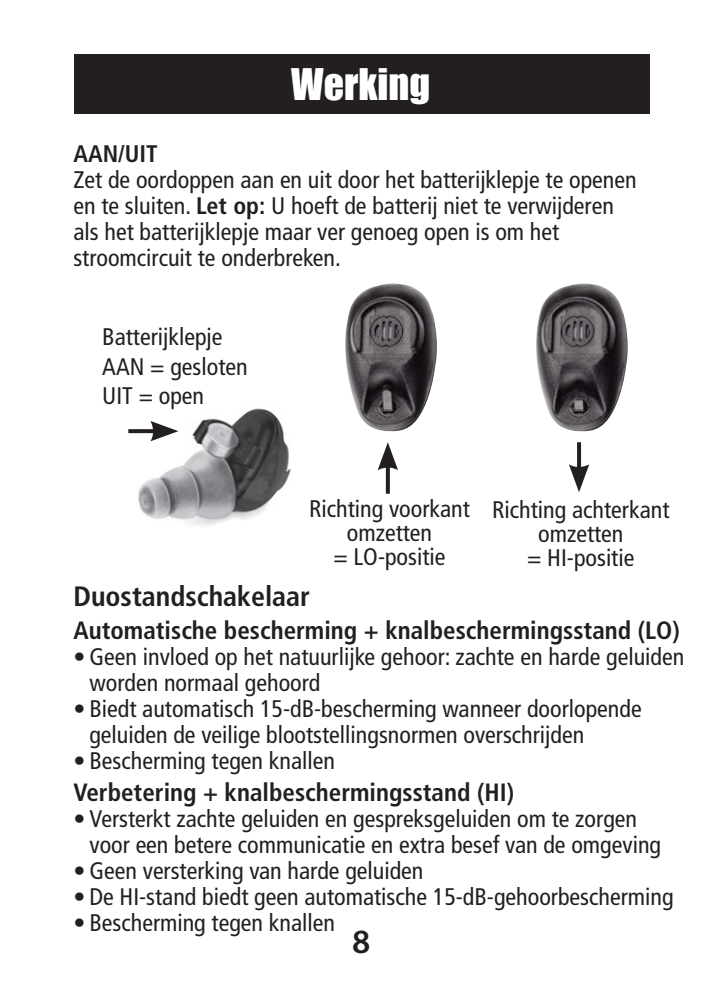
<style>
.page{position:relative;width:720px;height:1008px;background:#fff}
.page>*{position:absolute;margin:0;border:0;box-sizing:border-box;transform-origin:0 0}
.t1{font:40px "Impact";color:#fff}
.t2{font:600 34px "Myriad Pro";color:#231f20}
.t3{font:700 condensed 28px "Frutiger";color:#231f20}
.t4{font:700 condensed 24.8px "Frutiger";color:#231f20}
.t5{font:condensed 24px/26px "Frutiger";color:#231f20}
.t6{font:700 condensed 24px "Frutiger";color:#231f20}
.s1{font-weight:700}
</style>
<div class="page">
<div style="left:74px;top:54px;width:576px;height:60px;background:#231f20"></div>
<hr style="left:577px;top:442px;width:4px;height:28px;background:#231f20">
<svg style="left:569px;top:464px;width:20px;height:28px"></svg>
<img style="left:536px;top:283px;width:92px;height:149px">
<img style="left:134px;top:408px;width:157px;height:118px">
<svg style="left:128px;top:429px;width:22px;height:4px"></svg>
<svg style="left:150px;top:421px;width:28px;height:20px"></svg>
<svg style="left:386px;top:470px;width:4px;height:24px"></svg>
<svg style="left:378px;top:442px;width:20px;height:28px"></svg>
<img style="left:345px;top:283px;width:92px;height:149px">
<h1 class="t1" style="left:291px;top:54px;width:141px">Werking</h1>
<p class="t6" style="left:73px;top:139px;width:86px">AAN/UIT</p>
<p class="t5" style="left:73px;top:167px;width:565px">Zet de oordoppen aan en uit door het batterijklepje te openen en te sluiten. <span class="s1">Let op:</span> U hoeft de batterij niet te verwijderen als het batterijklepje maar ver genoeg open is om het stroomcircuit te onderbreken.</p>
<p class="t5" style="left:102px;top:322px;width:147px;line-height:29.6px">Batterijklepje<br>AAN = gesloten<br>UIT = open</p>
<p class="t5" style="left:309px;top:497px;width:162px;line-height:24px;text-align:center">Richting voorkant omzetten<br>= LO-positie</p>
<p class="t5" style="left:492px;top:498px;width:179px;line-height:24px;text-align:center">Richting achterkant omzetten<br>= HI-positie</p>
<p class="t3" style="left:73px;top:579px;width:238px">Duostandschakelaar</p>
<p class="t4" style="left:73px;top:616px;width:608px">Automatische bescherming + knalbeschermingsstand (LO)</p>
<p class="t5" style="left:89px;top:644px;width:596px;text-indent:-16px">• Geen invloed op het natuurlijke gehoor: zachte en harde geluiden worden normaal gehoord</p>
<p class="t5" style="left:89px;top:696px;width:554px;text-indent:-16px">• Biedt automatisch 15-dB-bescherming wanneer doorlopende geluiden de veilige blootstellingsnormen overschrijden</p>
<p class="t5" style="left:73px;top:748px;width:263px">• Bescherming tegen knallen</p>
<p class="t4" style="left:73px;top:778px;width:442px">Verbetering + knalbeschermingsstand (HI)</p>
<p class="t5" style="left:89px;top:806px;width:573px;text-indent:-16px">• Versterkt zachte geluiden en gespreksgeluiden om te zorgen voor een betere communicatie en extra besef van de omgeving</p>
<p class="t5" style="left:73px;top:858px;width:352px">• Geen versterking van harde geluiden</p>
<p class="t5" style="left:73px;top:884px;width:602px">• De HI-stand biedt geen automatische 15-dB-gehoorbescherming</p>
<p class="t5" style="left:73px;top:910px;width:263px">• Bescherming tegen knallen</p>
<h2 class="t2" style="left:352px;top:920px;width:20px">8</h2>
</div>
